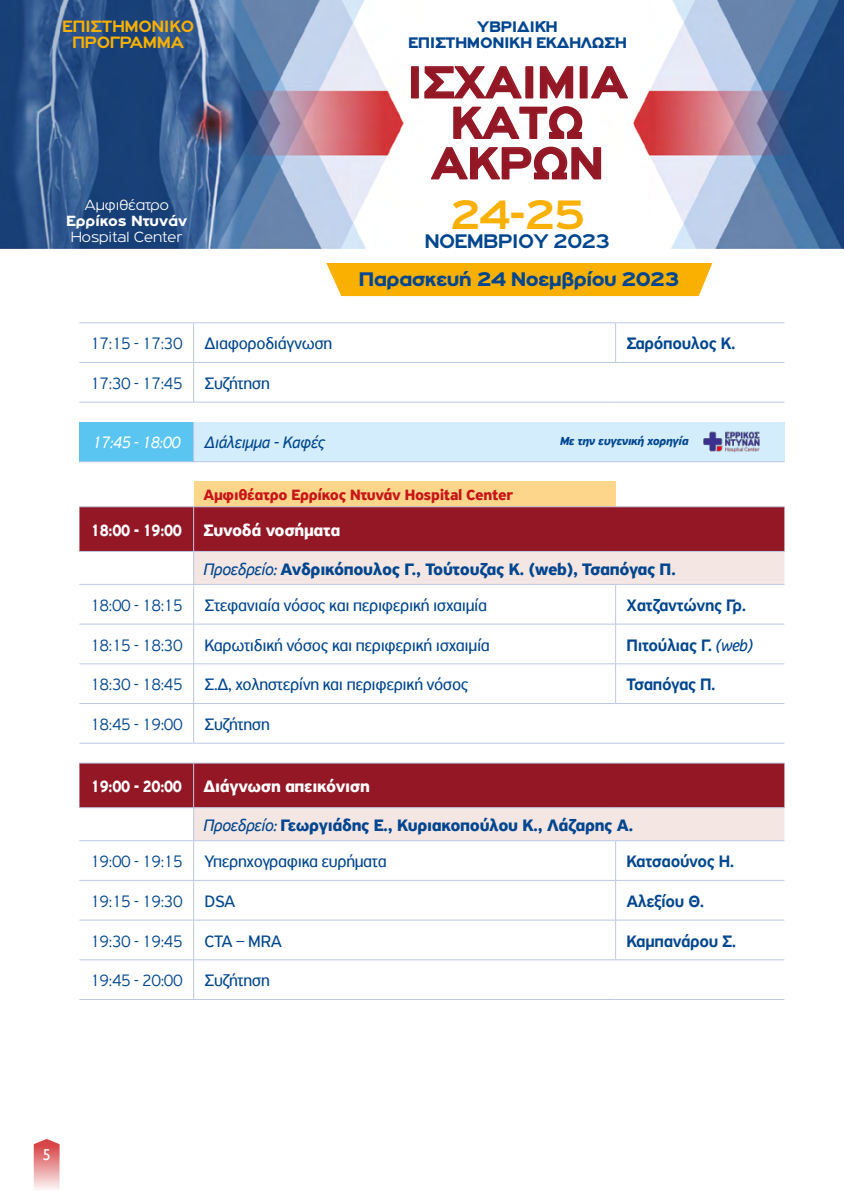
<style>
.page{position:relative;width:844px;height:1191px;background:#fff}
.page>*{position:absolute;margin:0;border:0;box-sizing:border-box;transform-origin:0 0}
.t1{font:700 47.43px/40.4px "PF Highway Gothic Ext";color:#931725;text-align:center}
.t2{font:700 43.75px "PF Highway Gothic Ext";color:#f9b000}
.t3{font:900 21px "PF Highway Gothic Ext";letter-spacing:-.025em;color:#00468e}
.t4{font:700 21px "PF Highway Gothic Ext";letter-spacing:-.03em;color:#00468e}
.t5{font:700 17.5px/36.4px "PF Highway Sans Pro";letter-spacing:-.02em;color:#00468e}
.t6{font:17.5px "PF Highway Sans Pro";letter-spacing:-.02em;color:#00468e}
.t7{font:300 17.5px "PF Highway Sans Pro";letter-spacing:-.02em;color:#00468e;scale:.9 1}
.t8{font:500 17.5px "PF Highway Sans Pro";letter-spacing:-.02em;color:#00468e}
.t9{font:700 17.5px "PF Highway Sans Pro";letter-spacing:-.02em;color:#fff;scale:.8 1}
.t10{font:700 17.5px/15.8px "PF Highway Gothic Ext";letter-spacing:-.02em;color:#f9b000;text-align:center}
.t11{font:italic 17.5px "PF Highway Sans Pro";letter-spacing:-.02em;color:#00468e}
.t12{font:italic 17.5px "PF Highway Sans Pro";letter-spacing:-.02em;color:#fff;scale:.87 1}
.t13{font:900 16.28px/16.3px "PF Highway Gothic Ext";letter-spacing:-.02em;color:#00468e;text-align:center}
.t14{font:700 15.75px "PF Highway Sans Pro";letter-spacing:-.02em;color:#c81517}
.t15{font:300 15.75px "PF Highway Gothic Ext";color:#fff}
.t16{font:900 15.75px "PF Highway Gothic Ext";color:#fff}
.t17{font:15.75px "Gill Sans Hel TF";color:#fff}
.t18{font:italic 700 12.25px "PF Highway Sans Pro";letter-spacing:-.02em;color:#00468e}
.s1{font-weight:300}
.s2{font-weight:400}
.s3{font-weight:400;font-style:italic}
</style>
<div class="page">
<img style="left:0;top:0;width:843px;height:248px">
<svg style="left:34px;top:1139px;width:26px;height:50px"></svg>
<div style="left:326px;top:263px;width:386px;height:33px;background:#f9b000"></div>
<div style="left:411px;top:66px;width:8px;height:32px;border:1px solid #931725"></div>
<div style="left:579px;top:66px;width:8px;height:32px;border:1px solid #931725"></div>
<svg style="left:589px;top:65px;width:40px;height:35px"></svg>
<svg style="left:423px;top:65px;width:160px;height:75px"></svg>
<svg style="left:429px;top:146px;width:172px;height:35px"></svg>
<div style="left:79px;top:422px;width:114px;height:40px;background:#5bc5f2"></div>
<div style="left:193px;top:422px;width:591px;height:40px;background:#d4edfc"></div>
<div style="left:193px;top:481px;width:422px;height:26px;background:#fed68b"></div>
<svg style="left:79px;top:507px;width:705px;height:300px;fill:#931725"></svg>
<svg style="left:193px;top:552px;width:591px;height:288px"></svg>
<hr style="left:79px;top:322px;width:114px;height:1px;background:#bcc8e4">
<hr style="left:193px;top:322px;width:422px;height:1px;background:#bcc8e4">
<hr style="left:193px;top:323px;width:1px;height:39px;background:#bcc8e4">
<hr style="left:615px;top:322px;width:169px;height:1px;background:#bcc8e4">
<hr style="left:615px;top:323px;width:1px;height:39px;background:#bcc8e4">
<hr style="left:79px;top:362px;width:114px;height:1px;background:#bcc8e4">
<hr style="left:193px;top:362px;width:422px;height:1px;background:#bcc8e4">
<hr style="left:193px;top:363px;width:1px;height:39px;background:#bcc8e4">
<hr style="left:615px;top:362px;width:169px;height:1px;background:#bcc8e4">
<hr style="left:79px;top:402px;width:114px;height:1px;background:#bcc8e4">
<hr style="left:193px;top:402px;width:422px;height:1px;background:#bcc8e4">
<hr style="left:615px;top:402px;width:169px;height:1px;background:#bcc8e4">
<hr style="left:193px;top:422px;width:1px;height:39px;background:#bcc8e4">
<hr style="left:79px;top:461px;width:114px;height:1px;background:#bcc8e4">
<hr style="left:193px;top:461px;width:422px;height:1px;background:#bcc8e4">
<hr style="left:615px;top:461px;width:169px;height:1px;background:#bcc8e4">
<hr style="left:79px;top:506px;width:114px;height:1px;background:#bcc8e4">
<hr style="left:193px;top:506px;width:422px;height:1px;background:#bcc8e4">
<hr style="left:193px;top:507px;width:1px;height:44px;background:#bcc8e4">
<hr style="left:615px;top:506px;width:169px;height:1px;background:#bcc8e4">
<hr style="left:79px;top:551px;width:114px;height:1px;background:#bcc8e4">
<hr style="left:193px;top:551px;width:422px;height:1px;background:#bcc8e4">
<hr style="left:193px;top:551px;width:1px;height:33px;background:#bcc8e4">
<hr style="left:615px;top:551px;width:169px;height:1px;background:#bcc8e4">
<hr style="left:79px;top:584px;width:114px;height:1px;background:#bcc8e4">
<hr style="left:193px;top:584px;width:422px;height:1px;background:#bcc8e4">
<hr style="left:193px;top:584px;width:1px;height:40px;background:#bcc8e4">
<hr style="left:615px;top:584px;width:169px;height:1px;background:#bcc8e4">
<hr style="left:615px;top:584px;width:1px;height:40px;background:#bcc8e4">
<hr style="left:79px;top:624px;width:114px;height:1px;background:#bcc8e4">
<hr style="left:193px;top:624px;width:422px;height:1px;background:#bcc8e4">
<hr style="left:193px;top:624px;width:1px;height:39px;background:#bcc8e4">
<hr style="left:615px;top:624px;width:169px;height:1px;background:#bcc8e4">
<hr style="left:615px;top:624px;width:1px;height:39px;background:#bcc8e4">
<hr style="left:79px;top:663px;width:114px;height:1px;background:#bcc8e4">
<hr style="left:193px;top:663px;width:422px;height:1px;background:#bcc8e4">
<hr style="left:193px;top:664px;width:1px;height:39px;background:#bcc8e4">
<hr style="left:615px;top:663px;width:169px;height:1px;background:#bcc8e4">
<hr style="left:615px;top:664px;width:1px;height:39px;background:#bcc8e4">
<hr style="left:79px;top:703px;width:114px;height:1px;background:#bcc8e4">
<hr style="left:193px;top:703px;width:422px;height:1px;background:#bcc8e4">
<hr style="left:193px;top:703px;width:1px;height:40px;background:#bcc8e4">
<hr style="left:615px;top:703px;width:169px;height:1px;background:#bcc8e4">
<hr style="left:79px;top:743px;width:114px;height:1px;background:#bcc8e4">
<hr style="left:193px;top:743px;width:422px;height:1px;background:#bcc8e4">
<hr style="left:615px;top:743px;width:169px;height:1px;background:#bcc8e4">
<hr style="left:79px;top:762px;width:114px;height:1px;background:#bcc8e4">
<hr style="left:193px;top:762px;width:422px;height:1px;background:#bcc8e4">
<hr style="left:193px;top:763px;width:1px;height:44px;background:#bcc8e4">
<hr style="left:615px;top:762px;width:169px;height:1px;background:#bcc8e4">
<hr style="left:79px;top:807px;width:114px;height:1px;background:#bcc8e4">
<hr style="left:193px;top:807px;width:422px;height:1px;background:#bcc8e4">
<hr style="left:193px;top:808px;width:1px;height:32px;background:#bcc8e4">
<hr style="left:615px;top:807px;width:169px;height:1px;background:#bcc8e4">
<hr style="left:79px;top:840px;width:114px;height:1px;background:#bcc8e4">
<hr style="left:193px;top:840px;width:422px;height:1px;background:#bcc8e4">
<hr style="left:193px;top:841px;width:1px;height:39px;background:#bcc8e4">
<hr style="left:615px;top:840px;width:169px;height:1px;background:#bcc8e4">
<hr style="left:615px;top:841px;width:1px;height:39px;background:#bcc8e4">
<hr style="left:79px;top:880px;width:114px;height:1px;background:#bcc8e4">
<hr style="left:193px;top:880px;width:422px;height:1px;background:#bcc8e4">
<hr style="left:193px;top:880px;width:1px;height:40px;background:#bcc8e4">
<hr style="left:615px;top:880px;width:169px;height:1px;background:#bcc8e4">
<hr style="left:615px;top:880px;width:1px;height:40px;background:#bcc8e4">
<hr style="left:79px;top:919px;width:114px;height:1px;background:#bcc8e4">
<hr style="left:193px;top:919px;width:422px;height:1px;background:#bcc8e4">
<hr style="left:193px;top:920px;width:1px;height:39px;background:#bcc8e4">
<hr style="left:615px;top:919px;width:169px;height:1px;background:#bcc8e4">
<hr style="left:615px;top:920px;width:1px;height:39px;background:#bcc8e4">
<hr style="left:79px;top:959px;width:114px;height:1px;background:#bcc8e4">
<hr style="left:193px;top:959px;width:422px;height:1px;background:#bcc8e4">
<hr style="left:193px;top:960px;width:1px;height:39px;background:#bcc8e4">
<hr style="left:615px;top:959px;width:169px;height:1px;background:#bcc8e4">
<hr style="left:79px;top:999px;width:114px;height:1px;background:#bcc8e4">
<hr style="left:193px;top:999px;width:422px;height:1px;background:#bcc8e4">
<hr style="left:615px;top:999px;width:169px;height:1px;background:#bcc8e4">
<img style="left:703px;top:431px;width:57px;height:22px">
<p class="t10" style="left:62px;top:19px;width:132px">ΕΠΙΣΤΗΜΟΝΙΚΌ<br>ΠΡΌΓΡΑΜΜΑ</p>
<p class="t15" style="left:84px;top:197px;width:86px">Αμφιθέατρο</p>
<p class="t16" style="left:66px;top:212px;width:122px">Ερρίκος Ντυνάν</p>
<p class="t15" style="left:71px;top:228px;width:113px">Hospital Center</p>
<p class="t13" style="left:408px;top:18px;width:220px">ΥΒΡΙΔΙΚΉ<br>ΕΠΙΣΤΗΜΟΝΙΚΗ ΕΚΔΗΛΩΣΗ</p>
<h1 class="t1" style="left:407px;top:62px;width:222px">ΙΣΧΑΙΜΊΑ<br>ΚΆΤΩ<br>ΆΚΡΩΝ</h1>
<h2 class="t2" style="left:450px;top:191px;width:136px">24-25</h2>
<p class="t4" style="left:424px;top:230px;width:187px">NOEMBΡIOY 2023</p>
<p class="t3" style="left:358px;top:268px;width:322px">Παρασκευή 24 Νοεμβρίου 2023</p>
<p class="t6" style="left:90px;top:333px;width:243px"><span class="s1">17:15 - 17:30</span> Διαφοροδιάγνωση</p>
<p class="t8" style="left:626px;top:333px;width:111px">Σαρόπουλος Κ.</p>
<p class="t7" style="left:90px;top:373px;width:201px">17:30 - 17:45 <span class="s2">Συζήτηση</span></p>
<p class="t12" style="left:92px;top:432px;width:103px">17:45 - 18:00</p>
<p class="t11" style="left:204px;top:432px;width:122px">Διάλειμμα - Καφές</p>
<p class="t14" style="left:203px;top:486px;width:311px">Αμφιθέατρο Ερρίκος Ντυνάν Hospital Center</p>
<p class="t9" style="left:91px;top:519px;width:313px">18:00 - 19:00 Συνοδά νοσήματα</p>
<p class="t5" style="left:90px;top:551px;width:587px;text-indent:113px"><span class="s3">Προεδρείο:</span> Ανδρικόπουλος Γ., Τούτουζας Κ. (web), Τσαπόγας Π.<br><span class="s1">18:00 - 18:15</span> <span class="s2">Στεφανιαία νόσος και περιφερική ισχαιμία</span></p>
<p class="t18" style="left:560px;top:434px;width:130px">Με την ευγενική χορηγία</p>
<p class="t8" style="left:626px;top:595px;width:121px">Χατζαντώνης Γρ.</p>
<p class="t6" style="left:90px;top:634px;width:401px"><span class="s1">18:15 - 18:30</span> Καρωτιδική νόσος και περιφερική ισχαιμία</p>
<p class="t8" style="left:626px;top:634px;width:128px">Πιτούλιας Γ. <span class="s3">(web)</span></p>
<p class="t6" style="left:90px;top:674px;width:380px"><span class="s1">18:30 - 18:45</span> Σ.Δ, χοληστερίνη και περιφερική νόσος</p>
<p class="t8" style="left:626px;top:674px;width:91px">Τσαπόγας Π.</p>
<p class="t7" style="left:90px;top:714px;width:201px">18:45 - 19:00 <span class="s2">Συζήτηση</span></p>
<p class="t9" style="left:91px;top:776px;width:350px">19:00 - 20:00 Διάγνωση απεικόνιση</p>
<p class="t5" style="left:90px;top:807px;width:544px;text-indent:113px"><span class="s3">Προεδρείο:</span> Γεωργιάδης Ε., Κυριακοπούλου Κ., Λάζαρης Α.<br><span class="s1">19:00 - 19:15</span> <span class="s2">Υπερηχογραφικα ευρήματα</span></p>
<p class="t8" style="left:626px;top:851px;width:109px">Κατσαούνος Η.</p>
<p class="t7" style="left:90px;top:891px;width:163px">19:15 - 19:30 <span class="s2">DSA</span></p>
<p class="t8" style="left:626px;top:891px;width:79px">Αλεξίου Θ.</p>
<p class="t7" style="left:90px;top:930px;width:214px">19:30 - 19:45 <span class="s2">CTA – MRA</span></p>
<p class="t8" style="left:626px;top:930px;width:111px">Καμπανάρου Σ.</p>
<p class="t7" style="left:90px;top:970px;width:201px">19:45 - 20:00 <span class="s2">Συζήτηση</span></p>
<p class="t17" style="left:43px;top:1146px;width:9px">5</p>
</div>
